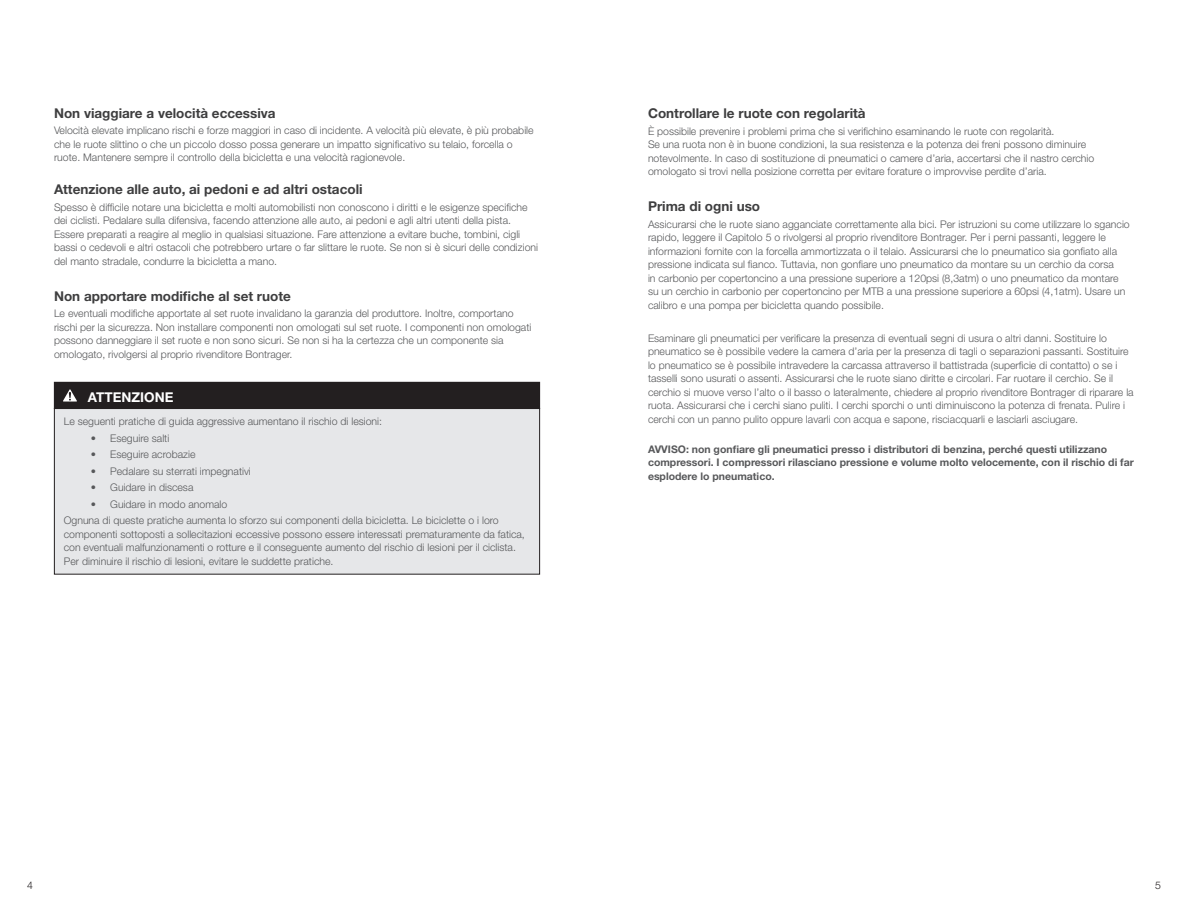
<style>
.page{position:relative;width:1188px;height:918px;background:#fff}
.page>*{position:absolute;margin:0;border:0;box-sizing:border-box;transform-origin:0 0}
.Subhead{font:700 13.5px "Helvetica Neue LT Std";color:#3e3e3f}
.Warning{font:700 13.5px "Helvetica Neue LT Std";color:#fff}
.Body{font:300 10.5px/13.5px "Helvetica Neue LT Std";color:#57585a}
.Body-2{font:700 10.5px/13.5px "Helvetica Neue LT Std";color:#57585a}
.Bullet___2nd_line_in{font:300 10.5px "Helvetica Neue LT Std";color:#57585a}
.t1{font:300 10.5px "Helvetica Neue LT Std";color:#231f20}
</style>
<div class="page">
<div style="left:54px;top:408px;width:486px;height:166px;background:#e6e7e9"></div>
<div style="left:54px;top:408px;width:486px;height:167px;border:1px solid #231f20"></div>
<div style="left:54px;top:382px;width:486px;height:27px;background:#231f20"></div>
<svg style="left:63px;top:389px;width:14px;height:13px"></svg>
<p class="Subhead" style="left:54px;top:104px;width:223px">Non viaggiare a velocità eccessiva</p>
<p class="Body" style="left:54px;top:123px;width:481px">Velocità elevate implicano rischi e forze maggiori in caso di incidente. A velocità più elevate, è più probabile che le ruote slittino o che un piccolo dosso possa generare un impatto significativo su telaio, forcella o ruote. Mantenere sempre il controllo della bicicletta e una velocità ragionevole.</p>
<p class="Subhead" style="left:54px;top:181px;width:310px">Attenzione alle auto, ai pedoni e ad altri ostacoli</p>
<p class="Body" style="left:54px;top:200px;width:486px">Spesso è difficile notare una bicicletta e molti automobilisti non conoscono i diritti e le esigenze specifiche dei ciclisti. Pedalare sulla difensiva, facendo attenzione alle auto, ai pedoni e agli altri utenti della pista.<br>Essere preparati a reagire al meglio in qualsiasi situazione. Fare attenzione a evitare buche, tombini, cigli bassi o cedevoli e altri ostacoli che potrebbero urtare o far slittare le ruote. Se non si è sicuri delle condizioni del manto stradale, condurre la bicicletta a mano.</p>
<p class="Subhead" style="left:54px;top:287px;width:238px">Non apportare modifiche al set ruote</p>
<p class="Body" style="left:54px;top:306px;width:479px">Le eventuali modifiche apportate al set ruote invalidano la garanzia del produttore. Inoltre, comportano rischi per la sicurezza. Non installare componenti non omologati sul set ruote. I componenti non omologati possono danneggiare il set ruote e non sono sicuri. Se non si ha la certezza che un componente sia omologato, rivolgersi al proprio rivenditore Bontrager.</p>
<p class="Warning" style="left:88px;top:388px;width:87px">ATTENZIONE</p>
<p class="Body" style="left:64px;top:415px;width:320px">Le seguenti pratiche di guida aggressive aumentano il rischio di lesioni:</p>
<p class="Bullet___2nd_line_in" style="left:91px;top:432px;width:80px">• Eseguire salti</p>
<p class="Bullet___2nd_line_in" style="left:91px;top:448px;width:106px">• Eseguire acrobazie</p>
<p class="Bullet___2nd_line_in" style="left:91px;top:465px;width:162px">• Pedalare su sterrati impegnativi</p>
<p class="Bullet___2nd_line_in" style="left:91px;top:481px;width:104px">• Guidare in discesa</p>
<p class="Bullet___2nd_line_in" style="left:91px;top:498px;width:138px">• Guidare in modo anomalo</p>
<p class="Body" style="left:64px;top:514px;width:463px">Ognuna di queste pratiche aumenta lo sforzo sui componenti della bicicletta. Le biciclette o i loro componenti sottoposti a sollecitazioni eccessive possono essere interessati prematuramente da fatica, con eventuali malfunzionamenti o rotture e il conseguente aumento del rischio di lesioni per il ciclista.<br>Per diminuire il rischio di lesioni, evitare le suddette pratiche.</p>
<p class="Subhead" style="left:648px;top:105px;width:219px">Controllare le ruote con regolarità</p>
<p class="Body" style="left:648px;top:124px;width:448px">È possibile prevenire i problemi prima che si verifichino esaminando le ruote con regolarità.<br>Se una ruota non è in buone condizioni, la sua resistenza e la potenza dei freni possono diminuire notevolmente. In caso di sostituzione di pneumatici o camere d’aria, accertarsi che il nastro cerchio omologato si trovi nella posizione corretta per evitare forature o improvvise perdite d’aria.</p>
<p class="Subhead" style="left:648px;top:198px;width:114px">Prima di ogni uso</p>
<p class="Body" style="left:648px;top:217px;width:483px">Assicurarsi che le ruote siano agganciate correttamente alla bici. Per istruzioni su come utilizzare lo sgancio rapido, leggere il Capitolo 5 o rivolgersi al proprio rivenditore Bontrager. Per i perni passanti, leggere le informazioni fornite con la forcella ammortizzata o il telaio. Assicurarsi che lo pneumatico sia gonfiato alla pressione indicata sul fianco. Tuttavia, non gonfiare uno pneumatico da montare su un cerchio da corsa<br>in carbonio per copertoncino a una pressione superiore a 120psi (8,3atm) o uno pneumatico da montare su un cerchio in carbonio per copertoncino per MTB a una pressione superiore a 60psi (4,1atm). Usare un calibro e una pompa per bicicletta quando possibile.</p>
<p class="Body" style="left:648px;top:331px;width:487px">Esaminare gli pneumatici per verificare la presenza di eventuali segni di usura o altri danni. Sostituire lo pneumatico se è possibile vedere la camera d’aria per la presenza di tagli o separazioni passanti. Sostituire lo pneumatico se è possibile intravedere la carcassa attraverso il battistrada (superficie di contatto) o se i tasselli sono usurati o assenti. Assicurarsi che le ruote siano diritte e circolari. Far ruotare il cerchio. Se il cerchio si muove verso l’alto o il basso o lateralmente, chiedere al proprio rivenditore Bontrager di riparare la ruota. Assicurarsi che i cerchi siano puliti. I cerchi sporchi o unti diminuiscono la potenza di frenata. Pulire i cerchi con un panno pulito oppure lavarli con acqua e sapone, risciacquarli e lasciarli asciugare.</p>
<p class="Body-2" style="left:648px;top:442px;width:487px">AVVISO: non gonfiare gli pneumatici presso i distributori di benzina, perché questi utilizzano compressori. I compressori rilasciano pressione e volume molto velocemente, con il rischio di far esplodere lo pneumatico.</p>
<p class="t1" style="left:27px;top:879px;width:7px">4</p>
<p class="t1" style="left:1155px;top:879px;width:7px">5</p>
</div>
